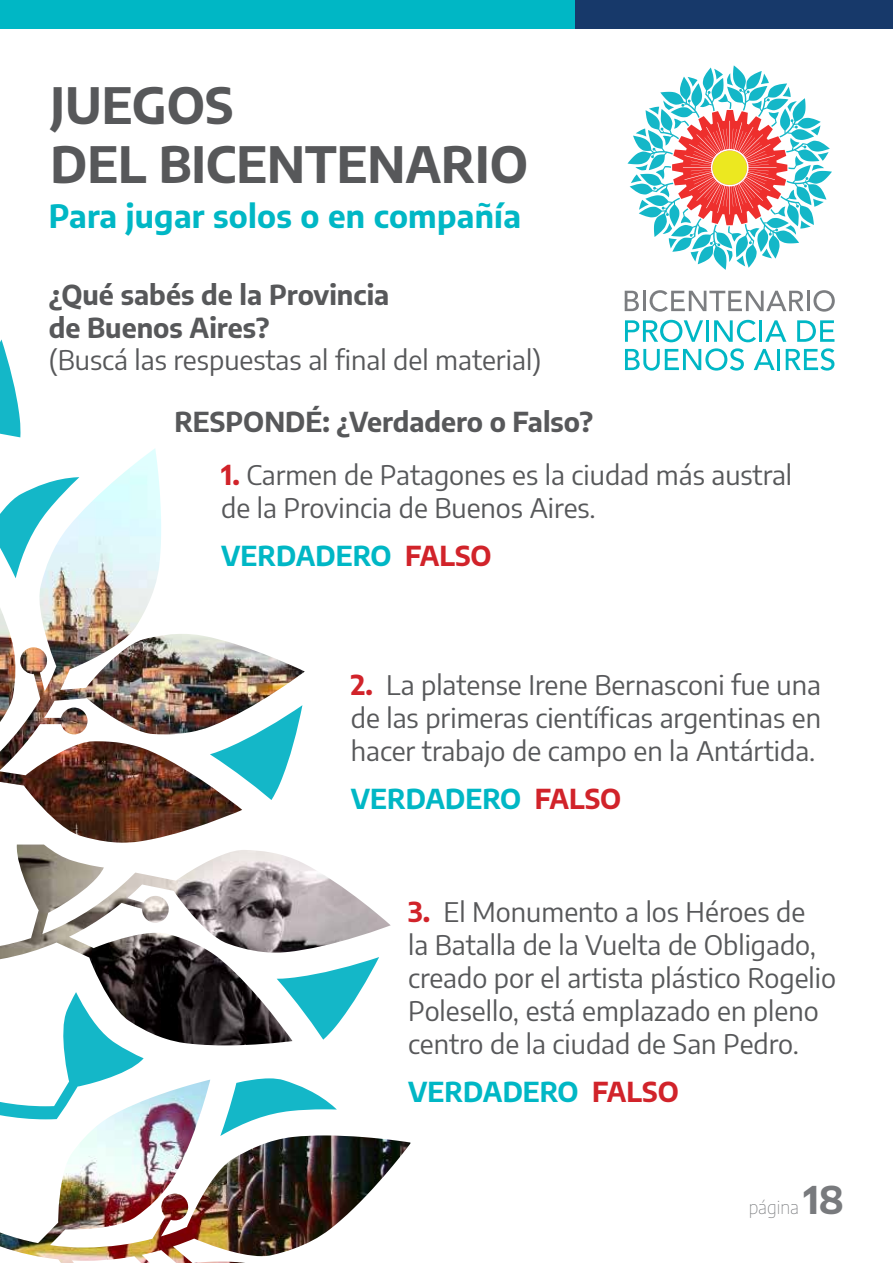
<style>
.page{position:relative;width:893px;height:1263px;background:#fff}
.page>*{position:absolute;margin:0;border:0;box-sizing:border-box;transform-origin:0 0}
.t1{font:700 49.2px/58.9px "Encode Sans";color:#57585a}
.t2{font:700 31.5px "Encode Sans";letter-spacing:.01em;color:#00b7c5}
.t3{font:27px/33px "Encode Sans";color:#57585a}
.t4{font:700 27px "Encode Sans";color:#00b7c5}
.t5{font:700 27px "Encode Sans";color:#57585a}
.t6{font:100 18px "Encode Sans";color:#787a7d}
.s1{font-weight:700}
.s2{font-weight:700;color:#d1232a}
.s3{color:#d1232a}
.s4{font-weight:700;font-size:37.5px}
</style>
<div class="page">
<svg style="left:625px;top:291px;width:14px;height:20px"></svg>
<hr style="left:643px;top:291px;width:3px;height:20px;background:#7c7e81">
<svg style="left:650px;top:290px;width:154px;height:22px"></svg>
<hr style="left:807px;top:291px;width:2px;height:20px;background:#7c7e81">
<svg style="left:813px;top:290px;width:22px;height:22px"></svg>
<svg style="left:625px;top:320px;width:78px;height:22px"></svg>
<hr style="left:706px;top:320px;width:3px;height:22px;background:#00b7c5">
<svg style="left:714px;top:320px;width:42px;height:22px"></svg>
<hr style="left:759px;top:320px;width:3px;height:22px;background:#00b7c5">
<svg style="left:765px;top:320px;width:21px;height:22px"></svg>
<svg style="left:797px;top:320px;width:37px;height:22px"></svg>
<svg style="left:625px;top:348px;width:119px;height:23px"></svg>
<svg style="left:754px;top:349px;width:21px;height:21px"></svg>
<hr style="left:777px;top:349px;width:3px;height:21px;background:#00b7c5">
<svg style="left:786px;top:348px;width:48px;height:23px"></svg>
<svg style="left:627px;top:65px;width:205px;height:205px"></svg>
<svg style="left:63px;top:1045px;width:81px;height:34px"></svg>
<img style="left:0;top:844px;width:391px;height:201px">
<img style="left:0;top:1079px;width:410px;height:184px">
<svg style="left:0;top:339px;width:21px;height:98px"></svg>
<img style="left:0;top:448px;width:305px;height:395px">
<div style="left:575px;top:0;width:318px;height:29px;background:#17396a"></div>
<div style="left:0;top:0;width:575px;height:29px;background:#00b7c5"></div>
<p class="t1" style="left:51px;top:73px;width:479px">JUEGOS<br>DEL BICENTENARIO</p>
<p class="t2" style="left:49px;top:192px;width:474px">Para jugar solos o en compañía</p>
<p class="t3" style="left:49px;top:278px;width:494px;line-height:32.4px"><span class="s1">¿Qué sabés de la Provincia<br>de Buenos Aires?<br></span>(Buscá las respuestas al final del material)</p>
<p class="t5" style="left:174px;top:402px;width:420px">RESPONDÉ: ¿Verdadero o Falso?</p>
<p class="t3" style="left:221px;top:457px;width:572px"><span class="s2">1.</span> Carmen de Patagones es la ciudad más austral de la Provincia de Buenos Aires.</p>
<p class="t4" style="left:221px;top:536px;width:272px">VERDADERO <span class="s3">FALSO</span></p>
<p class="t3" style="left:351px;top:668px;width:472px;text-align:justify"><span class="s2">2.</span> La platense Irene Bernasconi fue una de las primeras científicas argentinas en hacer trabajo de campo en la Antártida.</p>
<p class="t4" style="left:351px;top:779px;width:272px">VERDADERO <span class="s3">FALSO</span></p>
<p class="t3" style="left:408px;top:894px;width:429px"><span class="s2">3.</span> El Monumento a los Héroes de<br>la Batalla de la Vuelta de Obligado, creado por el artista plástico Rogelio Polesello, está emplazado en pleno centro de la ciudad de San Pedro.</p>
<p class="t4" style="left:408px;top:1071px;width:272px">VERDADERO <span class="s3">FALSO</span></p>
<p class="t6" style="left:749px;top:1195px;width:97px">página <span class="s4">18</span></p>
</div>
